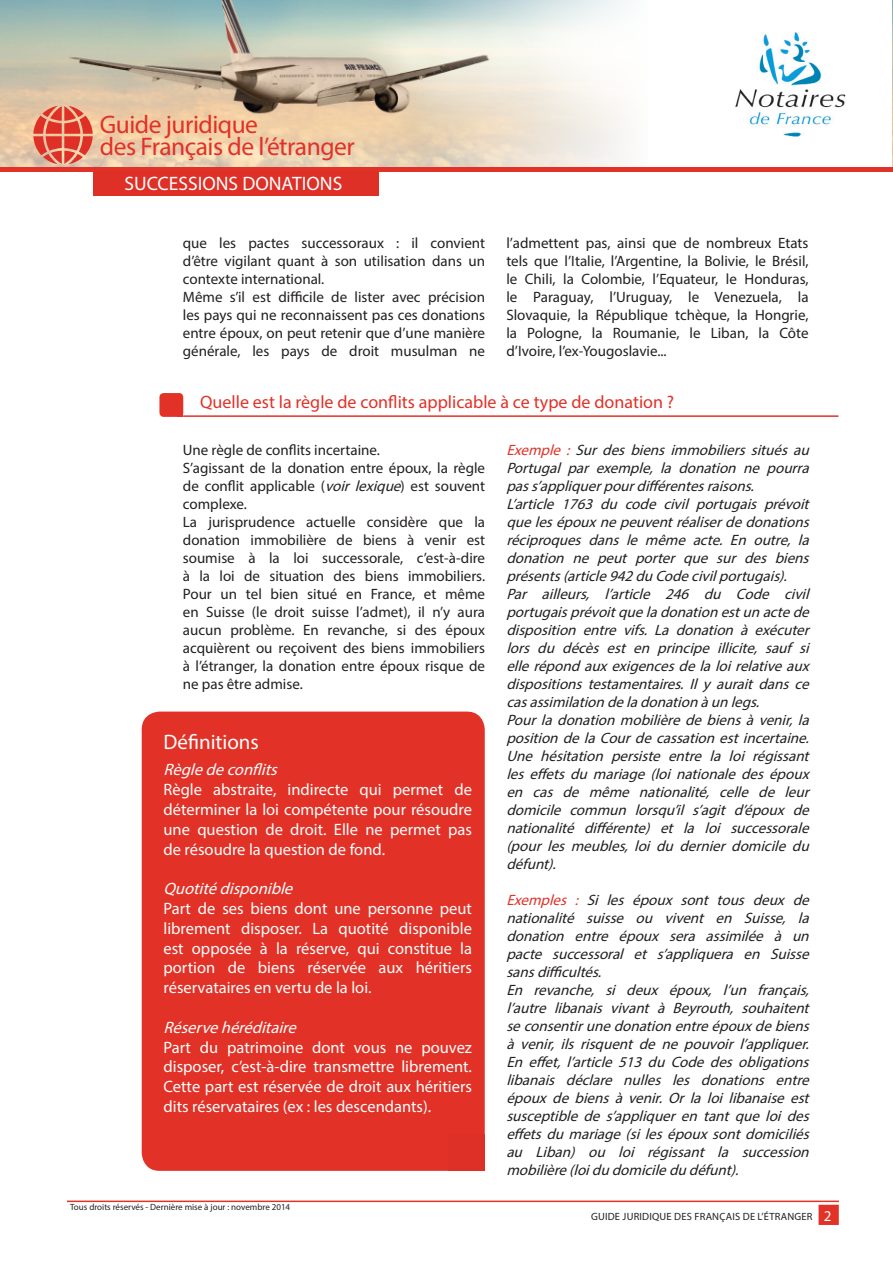
<style>
.page{position:relative;width:893px;height:1263px;background:#fff}
.page>*{position:absolute;margin:0;border:0;box-sizing:border-box;transform-origin:0 0}
.t1{font:25.5px/22.5px "Myriad Pro";letter-spacing:-.02em;color:#e23126}
.t2{font:21px "Myriad Pro";color:#fff}
.t3{font:19.5px "Myriad Pro";color:#fff}
.t4{font:18px "Myriad Pro";color:#e23126}
.t5{font:16.5px/19.8px "Myriad Pro";color:#fff;text-align:justify}
.t6{font:italic 16.5px "Myriad Pro";color:#fff}
.t7{font:italic 15px/18px "Myriad Pro";color:#231f20;text-align:justify}
.t8{font:15px/18px "Myriad Pro";color:#231f20;text-align:justify}
.t9{font:15px "Myriad Pro";color:#fff}
.t10{font:10.5px "Myriad Pro";letter-spacing:.02em;color:#231f20}
.t11{font:9px "Myriad Pro";color:#231f20}
.s1{font-style:italic}
.s2{color:#e23126}
</style>
<div class="page">
<img style="left:0;top:0;width:626px;height:167px">
<img style="left:892px;top:0;width:1px;height:167px">
<hr style="left:0;top:167px;width:893px;height:4px;background:#e23126">
<hr style="left:67px;top:1200px;width:772px;height:2px;background:#e23126">
<img style="left:736px;top:33px;width:110px;height:103px">
<div style="left:819px;top:1205px;width:20px;height:20px;background:#e23126"></div>
<svg style="left:33px;top:106px;width:60px;height:58px;background:#e3745e"></svg>
<div style="left:142px;top:711px;width:343px;height:460px;background:#e23126;border-radius:18px"></div>
<div style="left:448px;top:1134px;width:37px;height:37px;background:#de3026"></div>
<hr style="left:183px;top:415px;width:655px;height:2px;background:#e23126">
<div style="left:94px;top:171px;width:285px;height:25px;background:#de3026"></div>
<div style="left:159px;top:393px;width:24px;height:24px;background:#e23126;border-radius:4px"></div>
<h1 class="t1" style="left:100px;top:113px;width:256px">Guide juridique<br>des Français de l’étranger</h1>
<p class="t3" style="left:124px;top:171px;width:219px">SUCCESSIONS DONATIONS</p>
<p class="t8" style="left:183px;top:234px;width:304px">que les pactes successoraux : il convient d’être vigilant quant à son utilisation dans un contexte international.</p>
<p class="t8" style="left:183px;top:288px;width:304px">Même s’il est difficile de lister avec précision les pays qui ne reconnaissent pas ces donations entre époux, on peut retenir que d’une manière générale, les pays de droit musulman ne</p>
<p class="t8" style="left:506px;top:234px;width:304px">l’admettent pas, ainsi que de nombreux Etats tels que l’Italie, l’Argentine, la Bolivie, le Brésil, le Chili, la Colombie, l’Equateur, le Honduras, le Paraguay, l’Uruguay, le Venezuela, la Slovaquie, la République tchèque, la Hongrie, la Pologne, la Roumanie, le Liban, la Côte d’Ivoire, l’ex-Yougoslavie...</p>
<p class="t4" style="left:200px;top:391px;width:476px">Quelle est la règle de conflits applicable à ce type de donation ?</p>
<p class="t8" style="left:183px;top:441px;width:199px">Une règle de conflits incertaine.</p>
<p class="t8" style="left:183px;top:459px;width:304px">S’agissant de la donation entre époux, la règle de conflit applicable (<span class="s1">voir lexique</span>) est souvent complexe.</p>
<p class="t8" style="left:183px;top:513px;width:304px">La jurisprudence actuelle considère que la donation immobilière de biens à venir est soumise à la loi successorale, c’est-à-dire à la loi de situation des biens immobiliers.<br>Pour un tel bien situé en France, et même en Suisse (le droit suisse l’admet), il n’y aura aucun problème. En revanche, si des époux acquièrent ou reçoivent des biens immobiliers à l’étranger, la donation entre époux risque de ne pas être admise.</p>
<p class="t7" style="left:506px;top:441px;width:309px"><span class="s2">Exemple :</span> Sur des biens immobiliers situés au Portugal par exemple, la donation ne pourra pass’appliquerpourdifférentesraisons.</p>
<p class="t7" style="left:506px;top:495px;width:309px">L’article 1763 du code civil portugais prévoit quelesépouxnepeuventréaliserdedonations réciproques dans le même acte. En outre, la donation ne peut porter que sur des biens présents(article942duCodecivilportugais).</p>
<p class="t7" style="left:506px;top:585px;width:309px">Par ailleurs, l’article 246 du Code civil portugaisprévoitqueladonationestunactede disposition entre vifs. La donation à exécuter lors du décès est en principe illicite, sauf si ellerépondauxexigencesdelaloirelativeaux dispositions testamentaires. Il y aurait dans ce casassimilationdeladonationàunlegs.</p>
<p class="t7" style="left:506px;top:711px;width:309px">Pourladonationmobilièredebiensàvenir,la positiondelaCourdecassationestincertaine.<br>Une hésitation persiste entre la loi régissant les effets du mariage (loi nationale des époux en cas de même nationalité, celle de leur domicile commun lorsqu’il s’agit d’époux de nationalité différente) et la loi successorale (pour les meubles, loi du dernier domicile du défunt).</p>
<p class="t7" style="left:506px;top:891px;width:309px"><span class="s2">Exemples :</span> Si les époux sont tous deux de nationalité suisse ou vivent en Suisse, la donation entre époux sera assimilée à un pacte successoral et s’appliquera en Suisse sansdifficultés.</p>
<p class="t7" style="left:506px;top:981px;width:309px">En revanche, si deux époux, l’un français, l’autre libanais vivant à Beyrouth, souhaitent seconsentirunedonationentreépouxdebiens à venir, ils risquent de ne pouvoir l’appliquer.<br>En effet, l’article 513 du Code des obligations libanais déclare nulles les donations entre époux de biens à venir. Or la loi libanaise est susceptible de s’appliquer en tant que loi des effetsdumariage(silesépouxsontdomiciliés au Liban) ou loi régissant la succession mobilière(loidudomiciledudéfunt).</p>
<p class="t2" style="left:163px;top:729px;width:97px">Définitions</p>
<p class="t6" style="left:164px;top:760px;width:120px">Règledeconflits</p>
<p class="t5" style="left:164px;top:779px;width:310px">Règle abstraite, indirecte qui permet de déterminer la loi compétente pour résoudre une question de droit. Elle ne permet pas de résoudre la question de fond.</p>
<p class="t6" style="left:164px;top:878px;width:136px">Quotitédisponible</p>
<p class="t5" style="left:164px;top:898px;width:310px">Part de ses biens dont une personne peut librement disposer. La quotité disponible est opposée à la réserve, qui constitue la portion de biens réservée aux héritiers réservataires en vertu de la loi.</p>
<p class="t6" style="left:164px;top:1017px;width:139px">Réservehéréditaire</p>
<p class="t5" style="left:164px;top:1037px;width:310px">Part du patrimoine dont vous ne pouvez disposer, c’est-à-dire transmettre librement.<br>Cette part est réservée de droit aux héritiers dits réservataires (ex : les descendants).</p>
<p class="t11" style="left:70px;top:1201px;width:222px">Tous droits réservés - Dernière mise à jour : novembre 2014</p>
<p class="t10" style="left:591px;top:1210px;width:223px">GUIDE JURIDIQUE DES FRANÇAIS DE L’ÉTRANGER</p>
<p class="t9" style="left:824px;top:1206px;width:9px">2</p>
</div>
